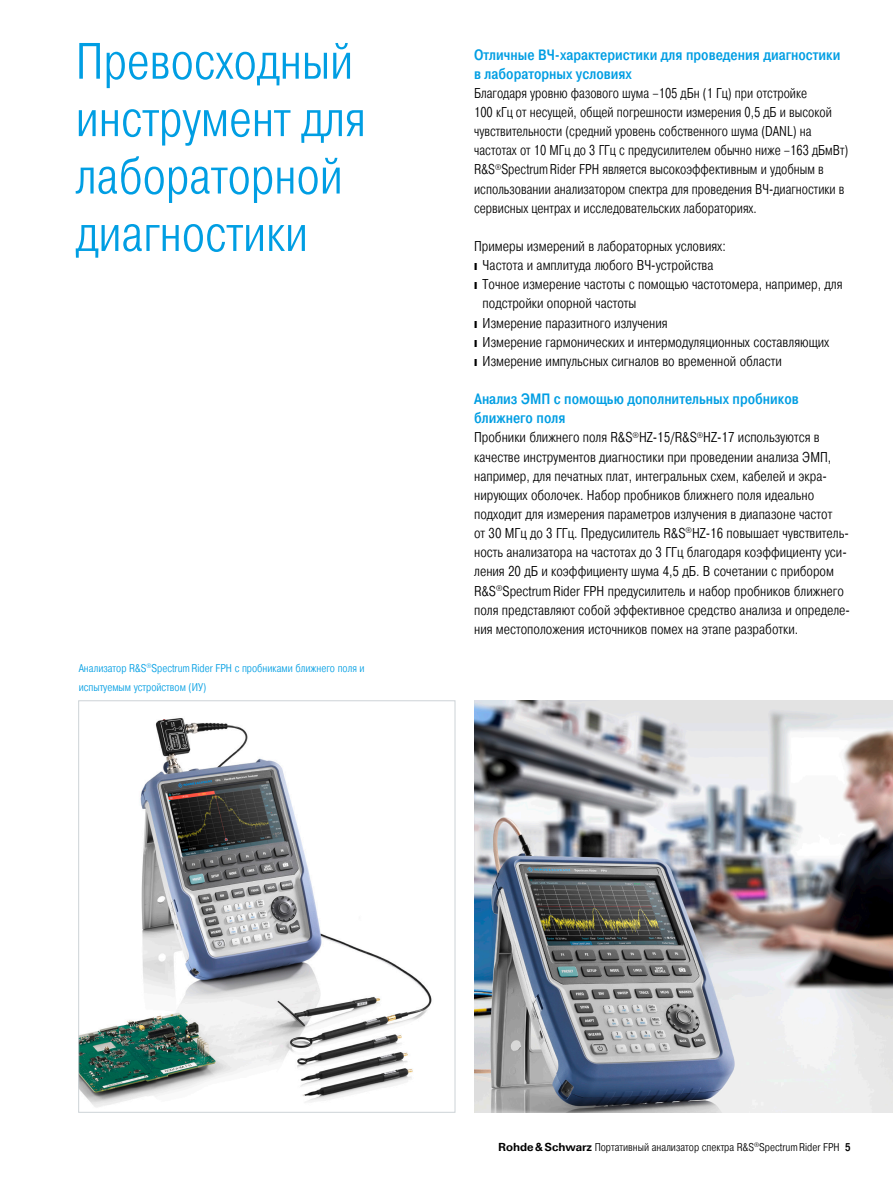
<style>
.page{position:relative;width:893px;height:1191px;background:#fff}
.page>*{position:absolute;margin:0;border:0;box-sizing:border-box;transform-origin:0 0}
.Seiten_Headline_34Pt{font:300 51px/57.4px "Pragmatica Cond";color:#009ee3}
.Absatzfett_cyan{font:500 15px/19.2px "Pragmatica Cond";color:#009ee3}
.Haupttext_ohne_Absta{font:300 14.25px/19.2px "Pragmatica Cond";color:#000}
.Haupttext_ohne_Absta-2{font:300 14.25px/19.2px "Pragmatica Cond";color:#000;scale:.96 1}
.Haupttext{font:300 14.25px "Pragmatica Cond";color:#000}
.Bildunterschrift{font:300 11.25px/19.2px "Pragmatica Cond";color:#009ee3}
.t1{font:300 11.25px "Pragmatica Cond";color:#000}
.s1{font-family:"Linotype Univers 330"}
.s2{font-family:"Linotype Univers 630";font-weight:700}
.s3{font-weight:500}
</style>
<div class="page">
<img style="left:474px;top:701px;width:419px;height:411px">
<img style="left:80px;top:718px;width:352px;height:389px">
<div style="left:78px;top:700px;width:377px;height:412px;border:1px solid #cdd3d7"></div>
<p class="Seiten_Headline_34Pt" style="left:76px;top:33px;width:292px">Превосходный инструмент для лабораторной диагностики</p>
<p class="Absatzfett_cyan" style="left:474px;top:45px;width:368px">Отличные ВЧ-характеристики для проведения диагностики в лабораторных условиях</p>
<p class="Haupttext_ohne_Absta-2" style="left:474px;top:83px;width:391px">Благодаря уровню фазового шума –105 дБн (1 Гц) при отстройке<br>100 кГц от несущей, общей погрешности измерения 0,5 дБ и высокой чувствительности (средний уровень собственного шума (DANL) на частотах от 10 МГц до 3 ГГц с предусилителем обычно ниже –163 -дБмВт)<br>R&amp;S<sup>®</sup>SpectrumRider FPH является высокоэффективным и удобным в использовании анализатором спектра для проведения ВЧ-диагностики в сервисных центрах и исследовательских лабораториях.</p>
<p class="Haupttext" style="left:474px;top:238px;width:253px">Примеры измерений в лабораторных условиях:</p>
<p class="Haupttext_ohne_Absta" style="left:474px;top:256px;width:241px"><span class="s1">❙</span> Частота и амплитуда любого ВЧ-устройства</p>
<p class="Haupttext_ohne_Absta" style="left:483px;top:275px;width:361px;text-indent:-9px"><span class="s1">❙</span> Точное измерение частоты с помощью частотомера, например, для подстройки опорной частоты</p>
<p class="Haupttext_ohne_Absta" style="left:474px;top:313px;width:195px"><span class="s1">❙</span> Измерение паразитного излучения</p>
<p class="Haupttext_ohne_Absta" style="left:474px;top:332px;width:357px"><span class="s1">❙</span> Измерение гармонических и интермодуляционных составляющих</p>
<p class="Haupttext_ohne_Absta" style="left:474px;top:351px;width:309px"><span class="s1">❙</span> Измерение импульсных сигналов во временной области</p>
<p class="Absatzfett_cyan" style="left:474px;top:389px;width:326px">Анализ ЭМП с помощью дополнительных пробников ближнего поля</p>
<p class="Haupttext_ohne_Absta" style="left:474px;top:428px;width:377px">Пробники ближнего поля R&amp;S<sup>®</sup>HZ-15/R&amp;S<sup>®</sup>HZ-17 используются в качестве инструментов диагностики при проведении анализа ЭМП, например, для печатных плат, интегральных схем, кабелей и экра&shy;нирующих оболочек. Набор пробников ближнего поля идеально подходит для измерения параметров излучения в диапазоне частот<br>от 30 МГц до 3 ГГц. Предусилитель R&amp;S<sup>®</sup>HZ-16 повышает чувствитель&shy;ность анализатора на частотах до 3 ГГц благодаря коэффициенту уси&shy;ления 20 дБ и коэффициенту шума 4,5 дБ. В сочетании с прибором R&amp;S<sup>®</sup>SpectrumRider FPH предусилитель и набор пробников ближнего поля представляют собой эффективное средство анализа и определе&shy;ния местоположения источников помех на этапе разработки.</p>
<p class="Bildunterschrift" style="left:79px;top:658px;width:288px">Анализатор R&amp;S<sup>®</sup>SpectrumRider FPH с пробниками ближнего поля и испытуемым устройством (ИУ)</p>
<p class="t1" style="left:498px;top:1140px;width:354px"><span class="s2">Rohde&amp;Schwarz</span> Портативный анализатор спектра R&amp;S<sup>®</sup>SpectrumRider FPH <span class="s3">5</span></p>
</div>
